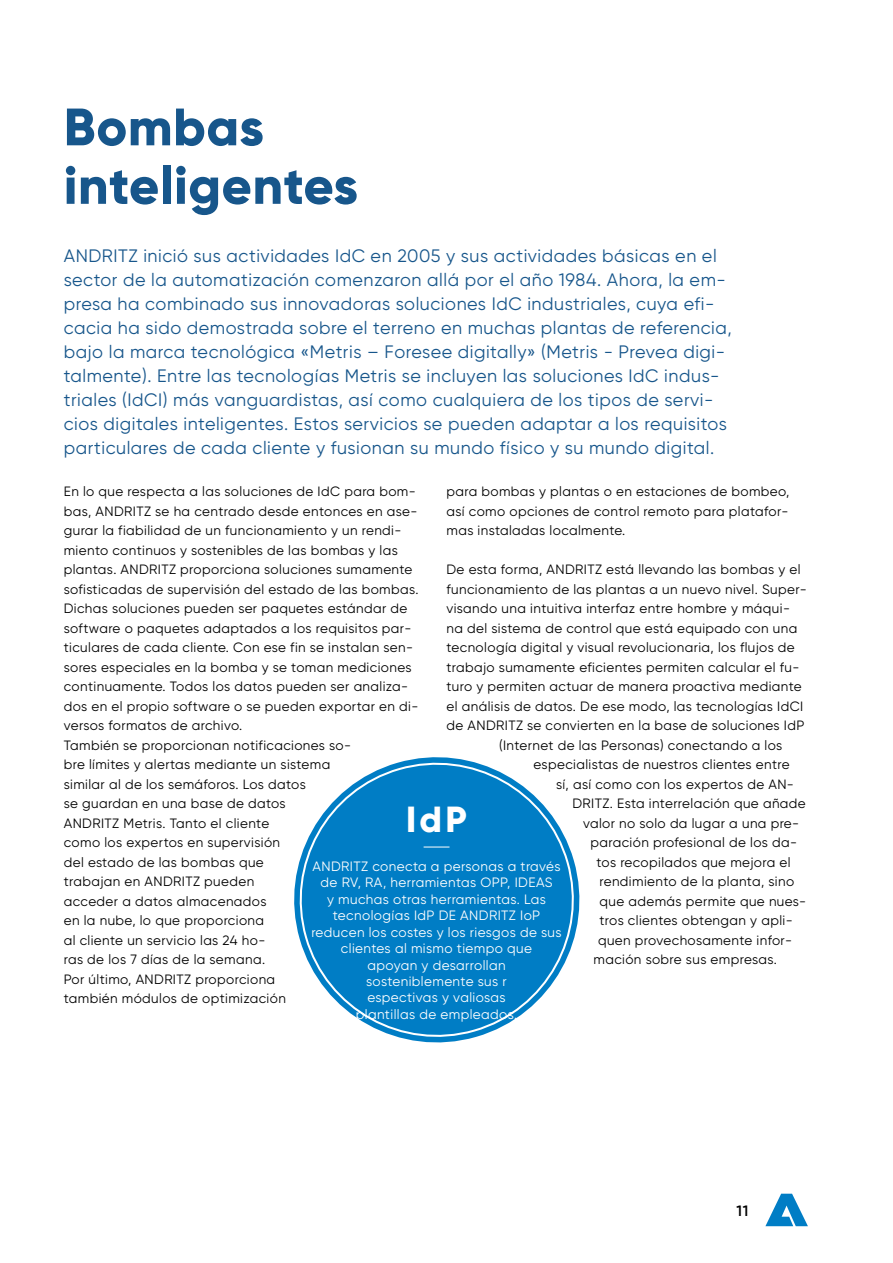
<style>
.page{position:relative;width:893px;height:1263px;background:#fff}
.page>*{position:absolute;margin:0;border:0;box-sizing:border-box;transform-origin:0 0}
.ANDRITZ_Level_2-3_He{font:800 52.5px "Gilroy";letter-spacing:.01em;color:#17568b}
.ANDRITZ_Level_2-3_He-2{font:800 36.3px "Gilroy";color:#fff}
.ANDRITZ_Level_2-3_In{font:18px/24px "Gilroy";letter-spacing:.03em;color:#17568b}
.t1{font:600 15px "Gilroy";color:#000}
.ANDRITZ_Level_2-3_Co{font:13.5px/19.5px "Gilroy";letter-spacing:.03em;color:#000}
.t2{font:13.5px/16.5px "Gilroy";letter-spacing:.03em;color:#fff;text-align:center}
</style>
<div class="page">
<svg style="left:765px;top:1194px;width:43px;height:32px"></svg>
<svg style="left:294px;top:757px;width:286px;height:286px;fill:#007dc5"></svg>
<svg style="left:424px;top:847px;width:25px;height:1px"></svg>
<p class="ANDRITZ_Level_2-3_He" style="left:64px;top:94px;width:202px">Bombas</p>
<p class="ANDRITZ_Level_2-3_He" style="left:64px;top:152px;width:296px">inteligentes</p>
<p class="ANDRITZ_Level_2-3_In" style="left:64px;top:244px;width:670px">ANDRITZ inició sus actividades IdC en 2005 y sus actividades básicas en el sector de la automatización comenzaron allá por el año 1984. Ahora, la em&shy;presa ha combinado sus innovadoras soluciones IdC industriales, cuya efi&shy;cacia ha sido demostrada sobre el terreno en muchas plantas de referencia, bajo la marca tecnológica «Metris – Foresee digitally» (Metris - Prevea digi&shy;talmente). Entre las tecnologías Metris se incluyen las soluciones IdC indus&shy;triales (IdCI) más vanguardistas, así como cualquiera de los tipos de servi&shy;cios digitales inteligentes. Estos servicios se pueden adaptar a los requisitos particulares de cada cliente y fusionan su mundo físico y su mundo digital.</p>
<p class="ANDRITZ_Level_2-3_Co" style="left:64px;top:482px;width:356px">En lo que respecta a las soluciones de IdC para bom&shy;bas, ANDRITZ se ha centrado desde entonces en ase&shy;gurar la fiabilidad de un funcionamiento y un rendi&shy;miento continuos y sostenibles de las bombas y las plantas. ANDRITZ proporciona soluciones sumamente sofisticadas de supervisión del estado de las bombas.<br>Dichas soluciones pueden ser paquetes estándar de software o paquetes adaptados a los requisitos par&shy;ticulares de cada cliente. Con ese fin se instalan sen&shy;sores especiales en la bomba y se toman mediciones continuamente. Todos los datos pueden ser analiza&shy;dos en el propio software o se pueden exportar en di&shy;versos formatos de archivo.</p>
<p class="ANDRITZ_Level_2-3_Co" style="left:64px;top:735px;width:289px">También se proporcionan notificaciones so&shy;bre límites y alertas mediante un sistema similar al de los semáforos. Los datos<br>se guardan en una base de datos<br>ANDRITZ Metris. Tanto el cliente<br>como los expertos en supervisión<br>del estado de las bombas que<br>trabajan en ANDRITZ pueden<br>acceder a datos almacenados<br>en la nube, lo que proporciona<br>al cliente un servicio las 24 ho-<br>ras de los 7 días de la semana.<br>Por último, ANDRITZ proporciona<br>también módulos de optimización</p>
<p class="ANDRITZ_Level_2-3_Co" style="left:446px;top:482px;width:344px;text-align:justify">para bombas y plantas o en estaciones de bombeo, así como opciones de control remoto para platafor&shy;mas instaladas localmente.</p>
<p class="ANDRITZ_Level_2-3_Co" style="left:446px;top:560px;width:355px">De esta forma, ANDRITZ está llevando las bombas y el</p>
<p class="ANDRITZ_Level_2-3_Co" style="left:446px;top:579px;width:362px">funcionamiento de las plantas a un nuevo nivel. Super-</p>
<p class="ANDRITZ_Level_2-3_Co" style="left:446px;top:599px;width:345px">visando una intuitiva interfaz entre hombre y máqui-</p>
<p class="ANDRITZ_Level_2-3_Co" style="left:446px;top:618px;width:352px">na del sistema de control que está equipado con una</p>
<p class="ANDRITZ_Level_2-3_Co" style="left:446px;top:638px;width:350px">tecnología digital y visual revolucionaria, los flujos de</p>
<p class="ANDRITZ_Level_2-3_Co" style="left:446px;top:657px;width:354px">trabajo sumamente eficientes permiten calcular el fu-</p>
<p class="ANDRITZ_Level_2-3_Co" style="left:446px;top:677px;width:357px">turo y permiten actuar de manera proactiva mediante</p>
<p class="ANDRITZ_Level_2-3_Co" style="left:446px;top:696px;width:358px">el análisis de datos. De ese modo, las tecnologías IdCI</p>
<p class="ANDRITZ_Level_2-3_Co" style="left:446px;top:716px;width:359px">de ANDRITZ se convierten en la base de soluciones IdP</p>
<p class="ANDRITZ_Level_2-3_Co" style="left:499px;top:735px;width:285px">(Internet de las Personas) conectando a los</p>
<p class="ANDRITZ_Level_2-3_Co" style="left:533px;top:755px;width:258px">especialistas de nuestros clientes entre</p>
<p class="ANDRITZ_Level_2-3_Co" style="left:556px;top:774px;width:239px">sí, así como con los expertos de AN-</p>
<p class="ANDRITZ_Level_2-3_Co" style="left:572px;top:794px;width:235px">DRITZ. Esta interrelación que añade</p>
<p class="ANDRITZ_Level_2-3_Co" style="left:583px;top:813px;width:218px">valor no solo da lugar a una pre-</p>
<p class="ANDRITZ_Level_2-3_Co" style="left:590px;top:833px;width:208px">paración profesional de los da-</p>
<p class="ANDRITZ_Level_2-3_Co" style="left:596px;top:852px;width:196px">tos recopilados que mejora el</p>
<p class="ANDRITZ_Level_2-3_Co" style="left:599px;top:872px;width:196px">rendimiento de la planta, sino</p>
<p class="ANDRITZ_Level_2-3_Co" style="left:599px;top:891px;width:208px">que además permite que nues-</p>
<p class="ANDRITZ_Level_2-3_Co" style="left:599px;top:911px;width:195px">tros clientes obtengan y apli-</p>
<p class="ANDRITZ_Level_2-3_Co" style="left:598px;top:930px;width:195px">quen provechosamente infor-</p>
<p class="ANDRITZ_Level_2-3_Co" style="left:593px;top:950px;width:185px">mación sobre sus empresas.</p>
<p class="ANDRITZ_Level_2-3_He-2" style="left:406px;top:796px;width:62px">IdP</p>
<p class="t2" style="left:313px;top:858px;width:249px">ANDRITZ conecta a personas a través de RV, RA, herramientas OPP, IDEAS<br>y muchas otras herramientas. Las tecnologías IdP DE ANDRITZ IoP</p>
<p class="t2" style="left:311px;top:923px;width:252px">reducen los costes y los riesgos de sus clientes al mismo tiempo que</p>
<p class="t2" style="left:367px;top:956px;width:140px">apoyan y desarrollan</p>
<p class="t2" style="left:366px;top:973px;width:142px">sosteniblemente sus r</p>
<p class="t2" style="left:367px;top:989px;width:140px">espectivas y valiosas</p>
<p class="t2" style="left:356px;top:1006px;width:163px">plantillas de empleados.</p>
<p class="t1" style="left:736px;top:1201px;width:13px">11</p>
</div>
